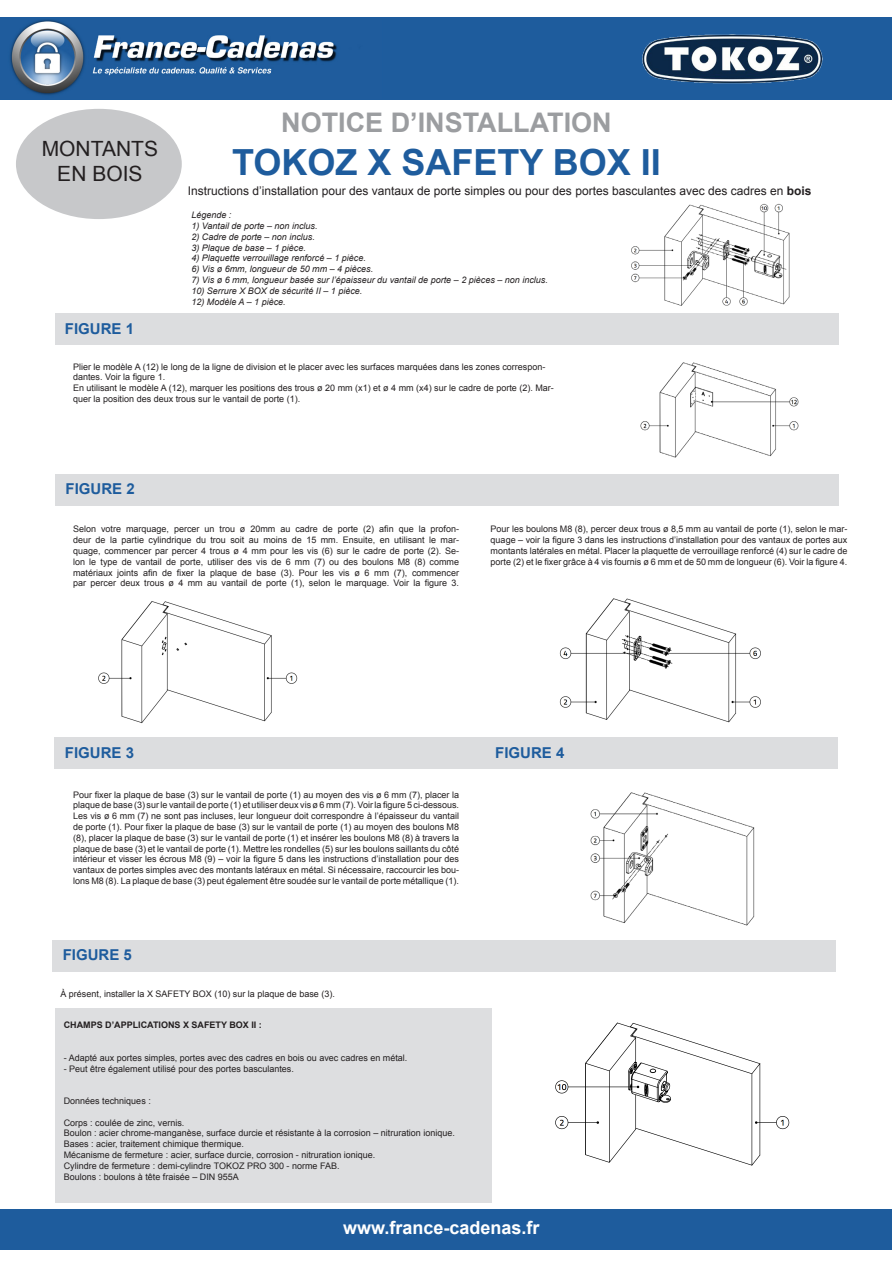
<style>
.page{position:relative;width:893px;height:1263px;background:#fff}
.page>*{position:absolute;margin:0;border:0;box-sizing:border-box;transform-origin:0 0}
.t1{font:700 36px "Arial";color:#1e5c9d}
.t2{font:700 27px "Arial";color:#9b9da0}
.t3{font:21px "Arial";color:#231f20}
.t4{font:700 18px "Arial";color:#fff}
.t5{font:700 15px "Arial";color:#1e5c9d}
.t6{font:12px "Arial";color:#231f20}
.t7{font:9px/10.8px "Arial";color:#231f20;text-align:justify}
.t8{font:italic 9px "Arial";color:#231f20}
.t9{font:700 9px "Arial";color:#231f20}
.s1{font-weight:700}
</style>
<div class="page">
<div style="left:1px;top:17px;width:891px;height:82px;background:#1e5c9d"></div>
<div style="left:1px;top:1210px;width:891px;height:40px;background:#1e5c9d"></div>
<div style="left:56px;top:313px;width:783px;height:32px;background:#dcdddf"></div>
<div style="left:56px;top:474px;width:783px;height:32px;background:#dcdddf"></div>
<div style="left:54px;top:737px;width:783px;height:32px;background:#dcdddf"></div>
<img style="left:631px;top:203px;width:159px;height:103px">
<img style="left:640px;top:362px;width:159px;height:96px">
<img style="left:98px;top:601px;width:200px;height:122px">
<img style="left:559px;top:598px;width:202px;height:125px">
<img style="left:590px;top:792px;width:165px;height:134px">
<img style="left:0;top:20px;width:337px;height:79px">
<img style="left:642px;top:34px;width:181px;height:50px">
<div style="left:16px;top:109px;width:166px;height:110px;background:#c7c8ca;border-radius:50%"></div>
<div style="left:56px;top:1008px;width:436px;height:194px;background:#dddee0"></div>
<div style="left:52px;top:940px;width:783px;height:31px;background:#dcdddf"></div>
<img style="left:555px;top:1022px;width:235px;height:144px">
<p class="t3" style="left:42px;top:135px;width:118px">MONTANTS</p>
<p class="t3" style="left:57px;top:160px;width:87px">EN BOIS</p>
<p class="t5" style="left:65px;top:318px;width:71px">FIGURE 1</p>
<p class="t2" style="left:281px;top:105px;width:332px">NOTICE D’INSTALLATION</p>
<p class="t1" style="left:232px;top:139px;width:430px">TOKOZ X SAFETY BOX II</p>
<p class="t6" style="left:188px;top:183px;width:625px">Instructions d’installation pour des vantaux de porte simples ou pour des portes basculantes avec des cadres en <span class="s1">bois</span></p>
<p class="t8" style="left:191px;top:209px;width:42px">Légende :</p>
<p class="t8" style="left:191px;top:220px;width:128px">1) Vantail de porte – non inclus.</p>
<p class="t8" style="left:191px;top:231px;width:125px">2) Cadre de porte – non inclus.</p>
<p class="t8" style="left:191px;top:242px;width:116px">3) Plaque de base – 1 pièce.</p>
<p class="t8" style="left:191px;top:252px;width:176px">4) Plaquette verrouillage renforcé – 1 pièce.</p>
<p class="t8" style="left:191px;top:263px;width:183px">6) Vis ø 6mm, longueur de 50 mm – 4 pièces.</p>
<p class="t8" style="left:191px;top:274px;width:358px">7) Vis ø 6 mm, longueur basée sur l’épaisseur du vantail de porte – 2 pièces – non inclus.</p>
<p class="t8" style="left:191px;top:285px;width:173px">10) Serrure X BOX de sécurité II – 1 pièce.</p>
<p class="t8" style="left:191px;top:296px;width:96px">12) Modèle A – 1 pièce.</p>
<p class="t7" style="left:73px;top:361px;width:474px">Plier le modèle A (12) le long de la ligne de division et le placer avec les surfaces marquées dans les zones correspon&shy;dantes. Voir la figure 1.</p>
<p class="t7" style="left:73px;top:383px;width:482px">En utilisant le modèle A (12), marquer les positions des trous ø 20 mm (x1) et ø 4 mm (x4) sur le cadre de porte (2). Mar&shy;quer la position des deux trous sur le vantail de porte (1).</p>
<p class="t5" style="left:66px;top:479px;width:71px">FIGURE 2</p>
<p class="t7" style="left:73px;top:524px;width:387px">Selon votre marquage, percer un trou ø 20mm au cadre de porte (2) afin que la profon&shy;deur de la partie cylindrique du trou soit au moins de 15 mm. Ensuite, en utilisant le mar&shy;quage, commencer par percer 4 trous ø 4 mm pour les vis (6) sur le cadre de porte (2). Se&shy;lon le type de vantail de porte, utiliser des vis de 6 mm (7) ou des boulons M8 (8) comme matériaux joints afin de fixer la plaque de base (3). Pour les vis ø 6 mm (7), commencer par percer deux trous ø 4 mm au vantail de porte (1), selon le marquage. Voir la figure 3.</p>
<p class="t7" style="left:491px;top:524px;width:358px">Pour les boulons M8 (8), percer deux trous ø 8,5 mm au vantail de porte (1), selon le mar&shy;quage – voir la figure 3 dans les instructions d’installation pour des vantaux de portes aux montants latérales en métal. Placer la plaquette de verrouillage renforcé (4) sur le cadre de porte (2) et le fixer grâce à 4 vis fournis ø 6 mm et de 50 mm de longueur (6). Voir la figure 4.</p>
<p class="t5" style="left:65px;top:742px;width:71px">FIGURE 3</p>
<p class="t7" style="left:73px;top:789px;width:387px">Pour fixer la plaque de base (3) sur le vantail de porte (1) au moyen des vis ø 6 mm (7), placer la plaque de base (3) sur le vantail de porte (1) et utiliser deux vis ø 6 mm (7). Voir la figure 5 ci-dessous.<br>Les vis ø 6 mm (7) ne sont pas incluses, leur longueur doit correspondre à l’épaisseur du vantail de porte (1). Pour fixer la plaque de base (3) sur le vantail de porte (1) au moyen des boulons M8 (8), placer la plaque de base (3) sur le vantail de porte (1) et insérer les boulons M8 (8) à travers la plaque de base (3) et le vantail de porte (1). Mettre les rondelles (5) sur les boulons saillants du côté intérieur et visser les écrous M8 (9) – voir la figure 5 dans les instructions d’installation pour des vantaux de portes simples avec des montants latéraux en métal. Si nécessaire, raccourcir les bou&shy;lons M8 (8). La plaque de base (3) peut également être soudée sur le vantail de porte métallique (1).</p>
<p class="t5" style="left:63px;top:945px;width:71px">FIGURE 5</p>
<p class="t7" style="left:60px;top:988px;width:276px">À présent, installer la X SAFETY BOX (10) sur la plaque de base (3).</p>
<p class="t9" style="left:64px;top:1019px;width:200px">CHAMPS D’APPLICATIONS X SAFETY BOX II :</p>
<p class="t7" style="left:64px;top:1052px;width:345px">- Adapté aux portes simples, portes avec des cadres en bois ou avec cadres en métal.</p>
<p class="t7" style="left:64px;top:1063px;width:232px">- Peut être également utilisé pour des portes basculantes.</p>
<p class="t7" style="left:64px;top:1095px;width:89px">Données techniques :</p>
<p class="t7" style="left:64px;top:1117px;width:122px">Corps : coulée de zinc, vernis.</p>
<p class="t7" style="left:64px;top:1128px;width:393px">Boulon : acier chrome-manganèse, surface durcie et résistante à la corrosion – nitruration ionique.</p>
<p class="t7" style="left:64px;top:1139px;width:182px">Bases : acier, traitement chimique thermique.</p>
<p class="t7" style="left:64px;top:1149px;width:313px">Mécanisme de fermeture : acier, surface durcie, corrosion - nitruration ionique.</p>
<p class="t7" style="left:64px;top:1160px;width:277px">Cylindre de fermeture : demi-cylindre TOKOZ PRO 300 - norme FAB.</p>
<p class="t7" style="left:64px;top:1171px;width:177px">Boulons : boulons à tête fraisée – DIN 955A</p>
<p class="t5" style="left:495px;top:742px;width:71px">FIGURE 4</p>
<p class="t4" style="left:343px;top:1216px;width:198px">www.france-cadenas.fr</p>
</div>
